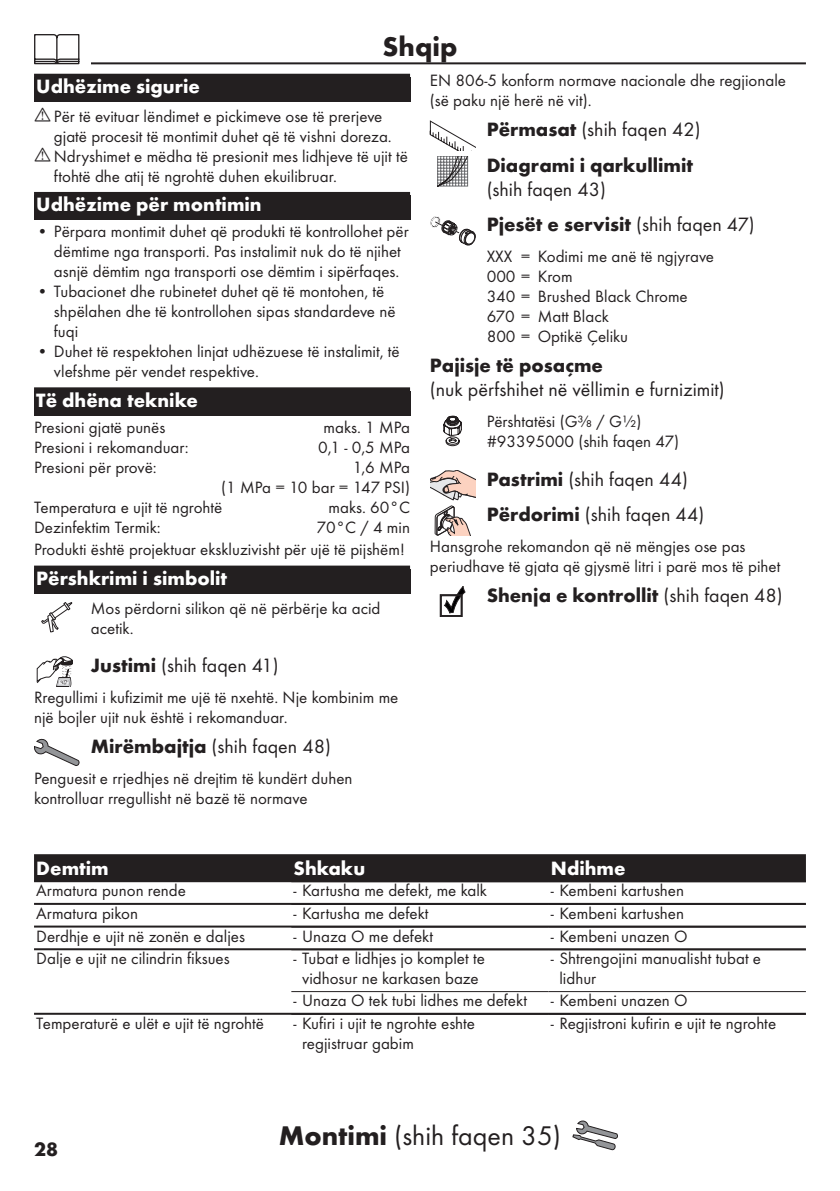
<style>
.page{position:relative;width:840px;height:1191px;background:#fff}
.page>*{position:absolute;margin:0;border:0;box-sizing:border-box;transform-origin:0 0}
.Montage_mit_Symbol_S{font:28px "Futura TOT Boo";color:#231f20}
.Sprache_Rahmenwechse{font:700 28px "Futura TOT";color:#231f20}
.Ueberschrift_Grafik{font:20px "Futura TOT Boo";color:#231f20}
.Ueberschrift_Grafik-2{font:700 20px/24px "Futura TOT";color:#231f20}
.Ueberschrift_SQ{font:700 20px "Futura TOT";color:#fff}
.Ueberschrift_nach_Gr{font:20px/24px "Futura TOT Boo";color:#231f20}
.Tabelle_Kopf_SQ{font:700 20px "Futura TOT";color:#fff}
.Ueberschrift___SQ{font:700 20px "Futura TOT";color:#fff}
.Farbe_SQ{font:17px/20px "Futura TOT Boo";color:#231f20}
.Normaltext_nach_Graf{font:17px/20px "Futura TOT Boo";color:#231f20}
.Techn__Daten_SQ{font:17px "Futura TOT Boo";color:#231f20}
.Tabelle_Spalte_SQ{font:17px "Futura TOT Boo";color:#231f20}
.Normaltext_Grafik_SQ{font:17px/20px "Futura TOT Boo";color:#231f20}
.Normaltext_SQ{font:17px "Futura TOT Boo";color:#231f20}
.s1{font-family:"Futura TOT";font-weight:700}
.s2{font-family:"Futura TOT Boo";font-weight:400}
</style>
<div class="page">
<hr style="left:34px;top:62px;width:771px;height:2px;background:#231f20">
<div style="left:23px;top:34px;width:68px;height:34px;background:#fff"></div>
<svg style="left:34px;top:34px;width:45px;height:30px"></svg>
<svg style="left:572px;top:1120px;width:45px;height:30px"></svg>
<div style="left:34px;top:74px;width:376px;height:28px;background:#231f20"></div>
<div style="left:34px;top:192px;width:376px;height:28px;background:#231f20"></div>
<div style="left:34px;top:387px;width:376px;height:28px;background:#231f20"></div>
<div style="left:34px;top:569px;width:376px;height:25px;background:#231f20"></div>
<div style="left:34px;top:565px;width:376px;height:28px;background:#231f20"></div>
<svg style="left:41px;top:602px;width:32px;height:30px"></svg>
<svg style="left:36px;top:656px;width:37px;height:31px"></svg>
<svg style="left:34px;top:739px;width:45px;height:27px"></svg>
<svg style="left:429px;top:121px;width:46px;height:65px"></svg>
<svg style="left:430px;top:216px;width:45px;height:29px"></svg>
<svg style="left:443px;top:416px;width:19px;height:30px"></svg>
<svg style="left:430px;top:470px;width:45px;height:65px"></svg>
<svg style="left:440px;top:586px;width:25px;height:30px"></svg>
<div style="left:34px;top:854px;width:771px;height:26px;background:#231f20"></div>
<hr style="left:34px;top:880px;width:771px;height:2px;background:#231f20">
<hr style="left:34px;top:903px;width:771px;height:2px;background:#231f20">
<hr style="left:34px;top:925px;width:771px;height:2px;background:#231f20">
<hr style="left:34px;top:948px;width:771px;height:2px;background:#231f20">
<hr style="left:291px;top:991px;width:257px;height:1px;background:#231f20">
<hr style="left:548px;top:991px;width:257px;height:1px;background:#231f20">
<hr style="left:34px;top:1012px;width:771px;height:2px;background:#231f20">
<p class="Sprache_Rahmenwechse" style="left:382px;top:29px;width:76px">Shqip</p>
<p class="Ueberschrift___SQ" style="left:36px;top:74px;width:165px">Udhëzime sigurie</p>
<p class="Farbe_SQ" style="left:54px;top:106px;width:339px">Për të evituar lëndimet e pickimeve ose të prerjeve gjatë procesit të montimit duhet që të vishni doreza.</p>
<p class="Farbe_SQ" style="left:54px;top:146px;width:355px">Ndryshimet e mëdha të presionit mes lidhjeve të ujit të ftohtë dhe atij të ngrohtë duhen ekuilibruar.</p>
<p class="Ueberschrift_SQ" style="left:36px;top:192px;width:227px">Udhëzime për montimin</p>
<p class="Farbe_SQ" style="left:37px;top:221px;width:373px;text-align:center">• Përpara montimit duhet që produkti të kontrollohet për dëmtime nga transporti. Pas instalimit nuk do të njihet asnjë dëmtim nga transporti ose dëmtim i sipërfaqes.</p>
<p class="Farbe_SQ" style="left:54px;top:281px;width:343px;text-indent:-17px">• Tubacionet dhe rubinetet duhet që të montohen, të shpëlahen dhe të kontrollohen sipas standardeve në fuqi</p>
<p class="Farbe_SQ" style="left:54px;top:341px;width:347px;text-indent:-17px">• Duhet të respektohen linjat udhëzuese të instalimit, të vlefshme për vendet respektive.</p>
<p class="Ueberschrift_SQ" style="left:36px;top:388px;width:163px">Të dhëna teknike</p>
<p class="Techn__Daten_SQ" style="left:34px;top:417px;width:133px">Presioni gjatë punës</p>
<p class="Techn__Daten_SQ" style="left:323px;top:417px;width:88px">maks. 1 MPa</p>
<p class="Techn__Daten_SQ" style="left:34px;top:437px;width:156px">Presioni i rekomanduar:</p>
<p class="Techn__Daten_SQ" style="left:318px;top:437px;width:93px">0,1 - 0,5 MPa</p>
<p class="Techn__Daten_SQ" style="left:34px;top:457px;width:124px">Presioni për provë:</p>
<p class="Techn__Daten_SQ" style="left:352px;top:457px;width:59px">1,6 MPa</p>
<p class="Techn__Daten_SQ" style="left:221px;top:477px;width:190px">(1 MPa = 10 bar = 147 PSI)</p>
<p class="Techn__Daten_SQ" style="left:34px;top:497px;width:190px">Temperatura e ujit të ngrohtë</p>
<p class="Techn__Daten_SQ" style="left:328px;top:497px;width:83px">maks. 60°C</p>
<p class="Techn__Daten_SQ" style="left:34px;top:517px;width:128px">Dezinfektim Termik:</p>
<p class="Techn__Daten_SQ" style="left:316px;top:517px;width:95px">70°C / 4 min</p>
<p class="Normaltext_SQ" style="left:34px;top:539px;width:372px">Produkti është projektuar ekskluzivisht për ujë të pijshëm!</p>
<p class="Ueberschrift_SQ" style="left:36px;top:566px;width:192px">Përshkrimi i simbolit</p>
<p class="Normaltext_Grafik_SQ" style="left:91px;top:598px;width:291px">Mos përdorni silikon që në përbërje ka acid acetik.</p>
<p class="Ueberschrift_Grafik" style="left:91px;top:653px;width:189px"><span class="s1">Justimi</span> (shih faqen 41)</p>
<p class="Normaltext_nach_Graf" style="left:34px;top:687px;width:365px">Rregullimi i kufizimit me ujë të nxehtë. Nje kombinim me një bojler ujit nuk është i rekomanduar.</p>
<p class="Ueberschrift_Grafik" style="left:91px;top:734px;width:241px"><span class="s1">Mirëmbajtja</span> (shih faqen 48)</p>
<p class="Normaltext_nach_Graf" style="left:34px;top:768px;width:320px">Penguesit e rrjedhjes në drejtim të kundërt duhen kontrolluar rregullisht në bazë të normave</p>
<p class="Normaltext_nach_Graf" style="left:429px;top:71px;width:357px">EN 806-5 konform normave nacionale dhe regjionale (së paku një herë në vit).</p>
<p class="Ueberschrift_Grafik" style="left:486px;top:118px;width:215px"><span class="s1">Përmasat</span> (shih faqen 42)</p>
<p class="Ueberschrift_Grafik-2" style="left:486px;top:152px;width:208px">Diagrami i qarkullimit <span class="s2">(shih faqen 43)</span></p>
<p class="Ueberschrift_Grafik-2" style="left:486px;top:212px;width:269px">Pjesët e servisit <span class="s2">(shih faqen 47)</span></p>
<p class="Farbe_SQ" style="left:486px;top:246px;width:229px">XXX = Kodimi me anë të ngjyrave<br>000 = Krom<br>340 = Brushed Black Chrome<br>670 = Matt Black<br>800 = Optikë Çeliku</p>
<p class="Ueberschrift_nach_Gr" style="left:429px;top:353px;width:296px"><span class="s1">Pajisje të posaçme<br></span>(nuk përfshihet në vëllimin e furnizimit)</p>
<p class="Normaltext_Grafik_SQ" style="left:486px;top:411px;width:194px">Përshtatësi (G⅜ / G½) #93395000 (shih faqen 47)</p>
<p class="Ueberschrift_Grafik" style="left:486px;top:467px;width:203px"><span class="s1">Pastrimi</span> (shih faqen 44)</p>
<p class="Ueberschrift_Grafik" style="left:486px;top:502px;width:219px"><span class="s1">Përdorimi</span> (shih faqen 44)</p>
<p class="Normaltext_nach_Graf" style="left:429px;top:536px;width:352px">Hansgrohe rekomandon që në mëngjes ose pas periudhave të gjata që gjysmë litri i parë mos të pihet</p>
<p class="Ueberschrift_Grafik-2" style="left:486px;top:583px;width:297px">Shenja e kontrollit <span class="s2">(shih faqen 48)</span></p>
<p class="Tabelle_Kopf_SQ" style="left:36px;top:855px;width:74px">Demtim</p>
<p class="Tabelle_Kopf_SQ" style="left:293px;top:855px;width:73px">Shkaku</p>
<p class="Tabelle_Kopf_SQ" style="left:550px;top:855px;width:76px">Ndihme</p>
<p class="Tabelle_Spalte_SQ" style="left:36px;top:880px;width:151px">Armatura punon rende</p>
<p class="Farbe_SQ" style="left:293px;top:880px;width:195px">- Kartusha me defekt, me kalk</p>
<p class="Farbe_SQ" style="left:550px;top:880px;width:135px">- Kembeni kartushen</p>
<p class="Tabelle_Spalte_SQ" style="left:36px;top:903px;width:103px">Armatura pikon</p>
<p class="Farbe_SQ" style="left:293px;top:903px;width:136px">- Kartusha me defekt</p>
<p class="Farbe_SQ" style="left:550px;top:903px;width:135px">- Kembeni kartushen</p>
<p class="Tabelle_Spalte_SQ" style="left:36px;top:926px;width:210px">Derdhje e ujit në zonën e daljes</p>
<p class="Farbe_SQ" style="left:293px;top:926px;width:141px">- Unaza O me defekt</p>
<p class="Farbe_SQ" style="left:550px;top:926px;width:138px">- Kembeni unazen O</p>
<p class="Tabelle_Spalte_SQ" style="left:36px;top:948px;width:195px">Dalje e ujit ne cilindrin fiksues</p>
<p class="Farbe_SQ" style="left:293px;top:948px;width:193px;text-align:center">- Tubat e lidhjes jo komplet te vidhosur ne karkasen baze</p>
<p class="Farbe_SQ" style="left:559px;top:948px;width:203px;text-indent:-9px">- Shtrengojini manualisht tubat e lidhur</p>
<p class="Farbe_SQ" style="left:293px;top:990px;width:235px">- Unaza O tek tubi lidhes me defekt</p>
<p class="Farbe_SQ" style="left:550px;top:990px;width:138px">- Kembeni unazen O</p>
<p class="Tabelle_Spalte_SQ" style="left:36px;top:1013px;width:229px">Temperaturë e ulët e ujit të ngrohtë</p>
<p class="Farbe_SQ" style="left:302px;top:1013px;width:174px;text-indent:-9px">- Kufiri i ujit te ngrohte eshte regjistruar gabim</p>
<p class="Farbe_SQ" style="left:550px;top:1013px;width:227px">- Regjistroni kufirin e ujit te ngrohte</p>
<p class="Ueberschrift_Grafik-2" style="left:34px;top:1136px;width:25px">28</p>
<p class="Montage_mit_Symbol_S" style="left:278px;top:1119px;width:284px"><span class="s1">Montimi</span> (shih faqen 35)</p>
</div>
